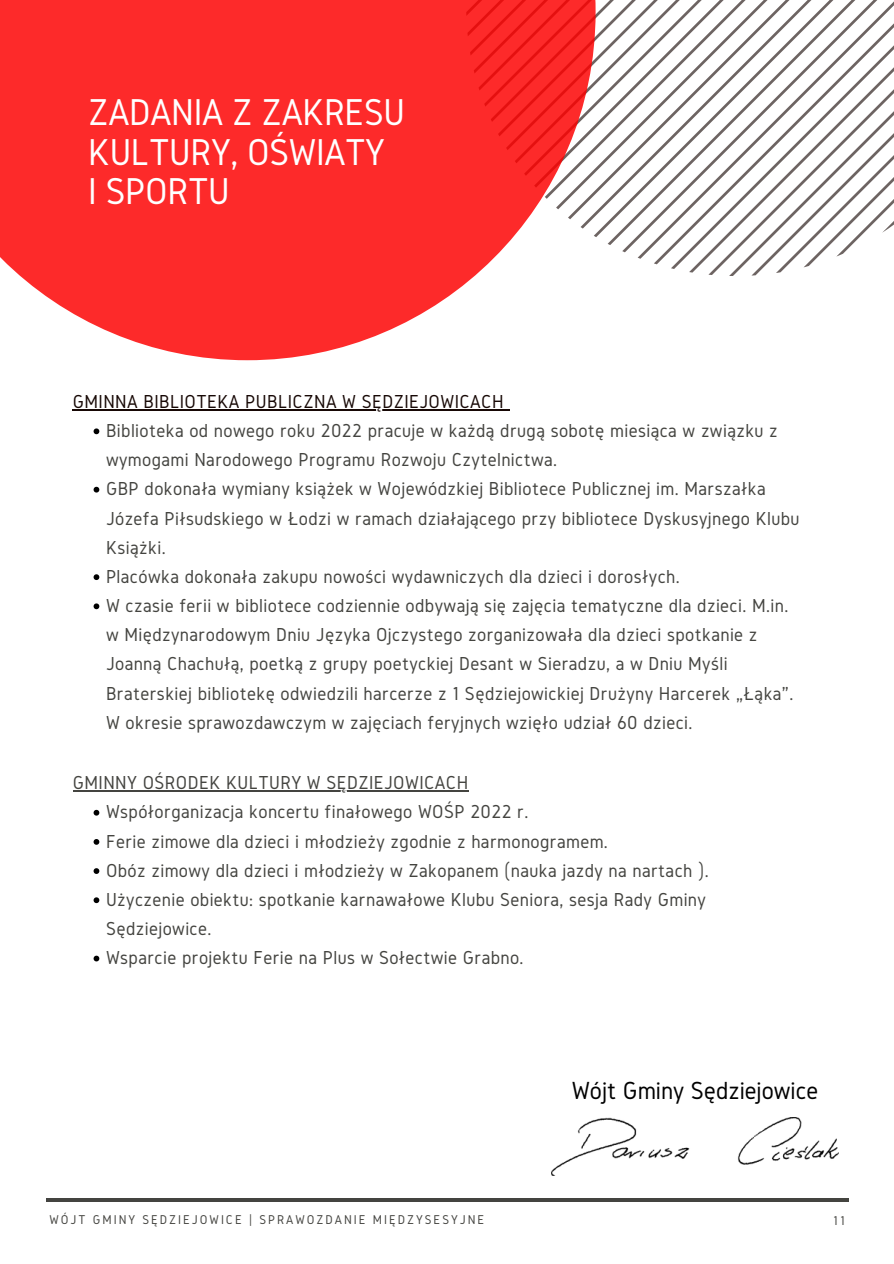
<style>
.page{position:relative;width:894px;height:1264px;background:#fff}
.page>*{position:absolute;margin:0;border:0;box-sizing:border-box;transform-origin:0 0}
.t1{font:38.85px "Gidole";letter-spacing:-.01em;color:#fff}
.t2{font:25.65px "Gidole";color:#000}
.t3{font:19.5px/29.1px "Gidole";letter-spacing:.02em;color:#444440}
.t4{font:19.5px "Gidole";letter-spacing:.02em;color:#170805}
.t5{font:13.2px "Gidole";letter-spacing:.15em;color:#444440}
</style>
<div class="page">
<svg style="left:595px;top:0;width:298px;height:275px"></svg>
<hr style="left:46px;top:1198px;width:802px;height:3px;background:#444440">
<svg style="left:0;top:0;width:595px;height:360px;fill:#fd2a2a"></svg>
<svg style="left:94px;top:428px;width:5px;height:6px"></svg>
<svg style="left:94px;top:487px;width:5px;height:5px"></svg>
<svg style="left:94px;top:574px;width:5px;height:6px"></svg>
<svg style="left:94px;top:603px;width:5px;height:6px"></svg>
<svg style="left:94px;top:809px;width:5px;height:6px"></svg>
<svg style="left:94px;top:839px;width:5px;height:5px"></svg>
<svg style="left:94px;top:868px;width:5px;height:6px"></svg>
<svg style="left:94px;top:897px;width:5px;height:6px"></svg>
<svg style="left:94px;top:955px;width:5px;height:6px"></svg>
<hr style="left:73px;top:409px;width:431px;height:2px;background:#170805">
<hr style="left:73px;top:790px;width:395px;height:2px;background:#444440">
<img style="left:551px;top:1117px;width:287px;height:58px">
<p class="t1" style="left:88px;top:91px;width:318px">ZADANIA Z ZAKRESU</p>
<p class="t1" style="left:88px;top:130px;width:298px">KULTURY, OŚWIATY</p>
<p class="t1" style="left:88px;top:170px;width:143px">I SPORTU</p>
<p class="t4" style="left:73px;top:391px;width:432px">GMINNA BIBLIOTEKA PUBLICZNA W SĘDZIEJOWICACH</p>
<p class="t3" style="left:106px;top:416px;width:673px">Biblioteka od nowego roku 2022 pracuje w każdą drugą sobotę miesiąca w związku z wymogami Narodowego Programu Rozwoju Czytelnictwa.</p>
<p class="t3" style="left:106px;top:474px;width:694px">GBP dokonała wymiany książek w Wojewódzkiej Bibliotece Publicznej im. Marszałka<br>Józefa Piłsudskiego w Łodzi w ramach działającego przy bibliotece Dyskusyjnego Klubu<br>Książki.</p>
<p class="t3" style="left:106px;top:561px;width:575px">Placówka dokonała zakupu nowości wydawniczych dla dzieci i dorosłych.</p>
<p class="t3" style="left:106px;top:590px;width:688px">W czasie ferii w bibliotece codziennie odbywają się zajęcia tematyczne dla dzieci. M.in. w Międzynarodowym Dniu Języka Ojczystego zorganizowała dla dzieci spotkanie z Joanną Chachułą, poetką z grupy poetyckiej Desant w Sieradzu, a w Dniu Myśli Braterskiej bibliotekę odwiedzili harcerze z 1 Sędziejowickiej Drużyny Harcerek „Łąka”.<br>W okresie sprawozdawczym w zajęciach feryjnych wzięło udział 60 dzieci.</p>
<p class="t3" style="left:73px;top:768px;width:397px">GMINNY OŚRODEK KULTURY W SĘDZIEJOWICACH</p>
<p class="t3" style="left:106px;top:797px;width:424px">Współorganizacja koncertu finałowego WOŚP 2022 r.</p>
<p class="t3" style="left:106px;top:826px;width:503px">Ferie zimowe dla dzieci i młodzieży zgodnie z harmonogramem.</p>
<p class="t3" style="left:106px;top:855px;width:604px">Obóz zimowy dla dzieci i młodzieży w Zakopanem (nauka jazdy na nartach ).</p>
<p class="t3" style="left:106px;top:884px;width:601px">Użyczenie obiektu: spotkanie karnawałowe Klubu Seniora, sesja Rady Gminy<br>Sędziejowice.</p>
<p class="t3" style="left:106px;top:943px;width:419px">Wsparcie projektu Ferie na Plus w Sołectwie Grabno.</p>
<p class="t2" style="left:571px;top:1076px;width:248px">Wójt Gminy Sędziejowice</p>
<p class="t5" style="left:49px;top:1212px;width:436px">WÓJT GMINY SĘDZIEJOWICE | SPRAWOZDANIE MIĘDZYSESYJNE</p>
<p class="t5" style="left:833px;top:1213px;width:13px">11</p>
</div>
